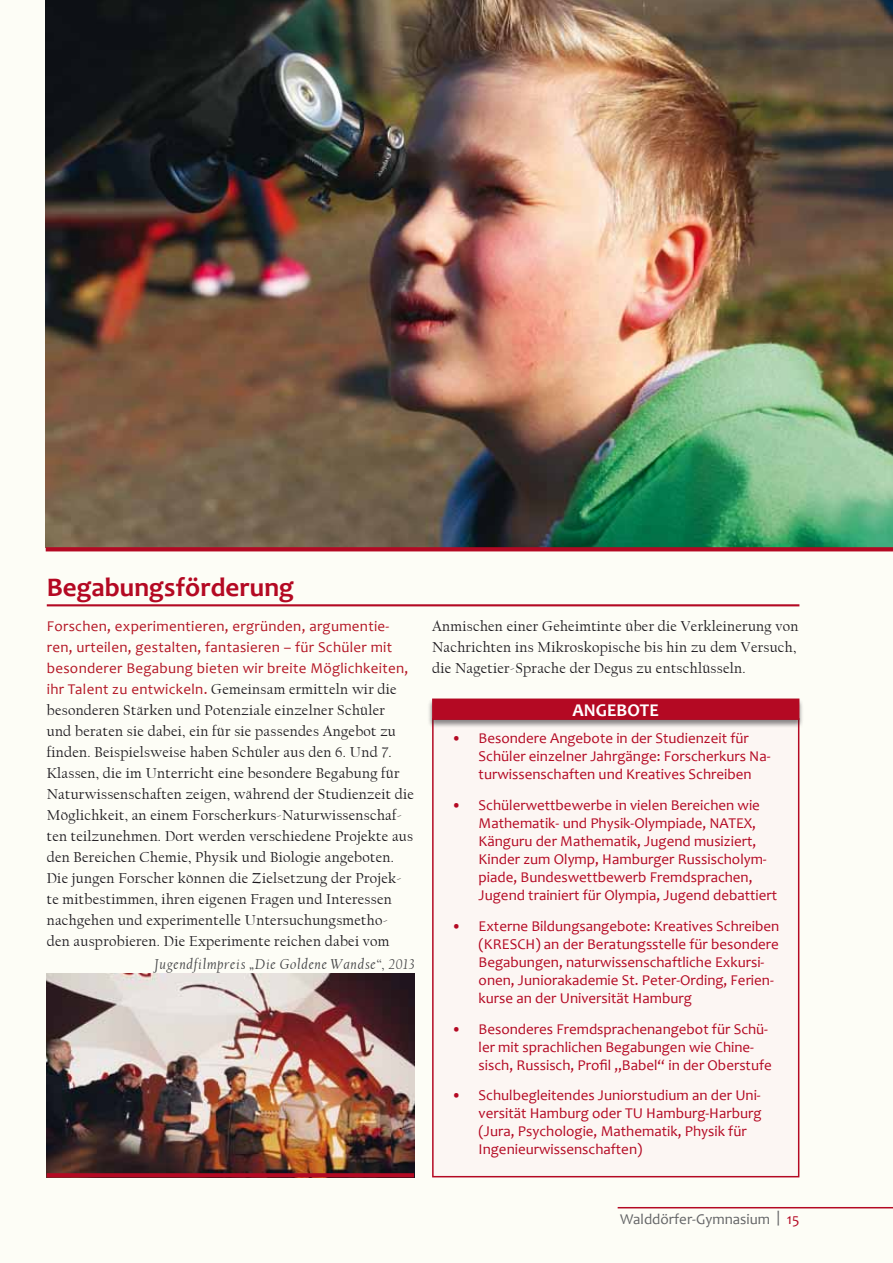
<style>
.page{position:relative;width:893px;height:1263px;background:#fdfdf6}
.page>*{position:absolute;margin:0;border:0;box-sizing:border-box;transform-origin:0 0}
.t1{font:700 27px "Candara";color:#b40923}
.t2{font:700 18px "Candara";color:#fff}
.t3{font:15px/18px "Candara";color:#b40923}
.t4{font:15px/21px "Californian FB";letter-spacing:.02em;color:#1a171c}
.t5{font:15px/21px "Candara";letter-spacing:.02em;color:#b41726}
.t6{font:italic 15px "Californian FB";letter-spacing:.05em;color:#434345}
.t7{font:15px "Candara";color:#646567}
.s1{font-family:"Candara";color:#b41726}
.s2{color:#b40923}
</style>
<div class="page">
<hr style="left:618px;top:1207px;width:275px;height:1px;background:#b40923">
<img style="left:46px;top:0;width:847px;height:547px">
<hr style="left:47px;top:604px;width:752px;height:2px;background:#b40923">
<div style="left:433px;top:719px;width:366px;height:458px;background:#fcf6f3"></div>
<div style="left:432px;top:718px;width:367px;height:459px;border:2px solid #b40923"></div>
<div style="left:427px;top:698px;width:377px;height:30px;background:#1a171c;opacity:.5"></div>
<div style="left:433px;top:699px;width:366px;height:20px;background:#b40923"></div>
<div style="left:432px;top:698px;width:367px;height:22px;border:2px solid #b40923"></div>
<img style="left:47px;top:974px;width:368px;height:204px">
<svg style="left:47px;top:1173px;width:367px;height:4px"></svg>
<svg style="left:46px;top:547px;width:847px;height:4px;background:#ae0d25"></svg>
<h1 class="t1" style="left:47px;top:570px;width:249px">Begabungsförderung</h1>
<p class="t5" style="left:47px;top:616px;width:363px">Forschen, experimentieren, ergründen, argumentie&shy;ren, urteilen, gestalten, fantasieren – für Schüler mit besonderer Begabung bieten wir breite Möglichkeiten,</p>
<p class="t4" style="left:47px;top:679px;width:369px"><span class="s1">ihr Talent zu entwickeln.</span> Gemeinsam ermitteln wir die besonderen Stärken und Potenziale einzelner Schüler<br>und beraten sie dabei, ein für sie passendes Angebot zu finden. Beispielsweise haben Schüler aus den 6. Und 7.<br>Klassen, die im Unterricht eine besondere Begabung für Naturwissenschaften zeigen, während der Studienzeit die Möglichkeit, an einem Forscherkurs-Naturwissenschaf&shy;ten teilzunehmen. Dort werden verschiedene Projekte aus den Bereichen Chemie, Physik und Biologie angeboten.<br>Die jungen Forscher können die Zielsetzung der Projek&shy;te mitbestimmen, ihren eigenen Fragen und Interessen nachgehen und experimentelle Untersuchungsmetho&shy;den ausprobieren. Die Experimente reichen dabei vom</p>
<p class="t6" style="left:154px;top:956px;width:262px">Jugendfilmpreis „Die Goldene Wandse“, 2013</p>
<p class="t4" style="left:432px;top:616px;width:368px">Anmischen einer Geheimtinte über die Verkleinerung von<br>Nachrichten ins Mikroskopische bis hin zu dem Versuch, die Nagetier-Sprache der Degus zu entschlüsseln.</p>
<p class="t2" style="left:573px;top:698px;width:12px">ANGEBOTE</p>
<p class="t3" style="left:479px;top:729px;width:293px;text-indent:-27px">• Besondere Angebote in der Studienzeit für<br>Schüler einzelner Jahrgänge: Forscherkurs Na&shy;turwissenschaften und Kreatives Schreiben</p>
<p class="t3" style="left:479px;top:796px;width:300px;text-indent:-27px">• Schülerwettbewerbe in vielen Bereichen wie Mathematik- und Physik-Olympiade, NATEX, Känguru der Mathematik, Jugend musiziert, Kinder zum Olymp, Hamburger Russischolym&shy;piade, Bundeswettbewerb Fremdsprachen, Jugend trainiert für Olympia, Jugend debattiert</p>
<p class="t3" style="left:479px;top:917px;width:302px;text-indent:-27px">• Externe Bildungsangebote: Kreatives Schreiben (KRESCH) an der Beratungsstelle für besondere Begabungen, naturwissenschaftliche Exkursi&shy;onen, Juniorakademie St. Peter-Ording, Ferien&shy;kurse an der Universität Hamburg</p>
<p class="t3" style="left:479px;top:1019px;width:295px;text-indent:-27px">• Besonderes Fremdsprachenangebot für Schü&shy;ler mit sprachlichen Begabungen wie Chine&shy;sisch, Russisch, Profil „Babel“ in der Oberstufe</p>
<p class="t3" style="left:479px;top:1086px;width:284px;text-indent:-27px">• Schulbegleitendes Juniorstudium an der Uni&shy;versität Hamburg oder TU Hamburg-Harburg (Jura, Psychologie, Mathematik, Physik für<br>I ngenieurwissenschaften)</p>
<p class="t7" style="left:620px;top:1209px;width:181px">Walddörfer-Gymnasium | <span class="s2">15</span></p>
</div>
